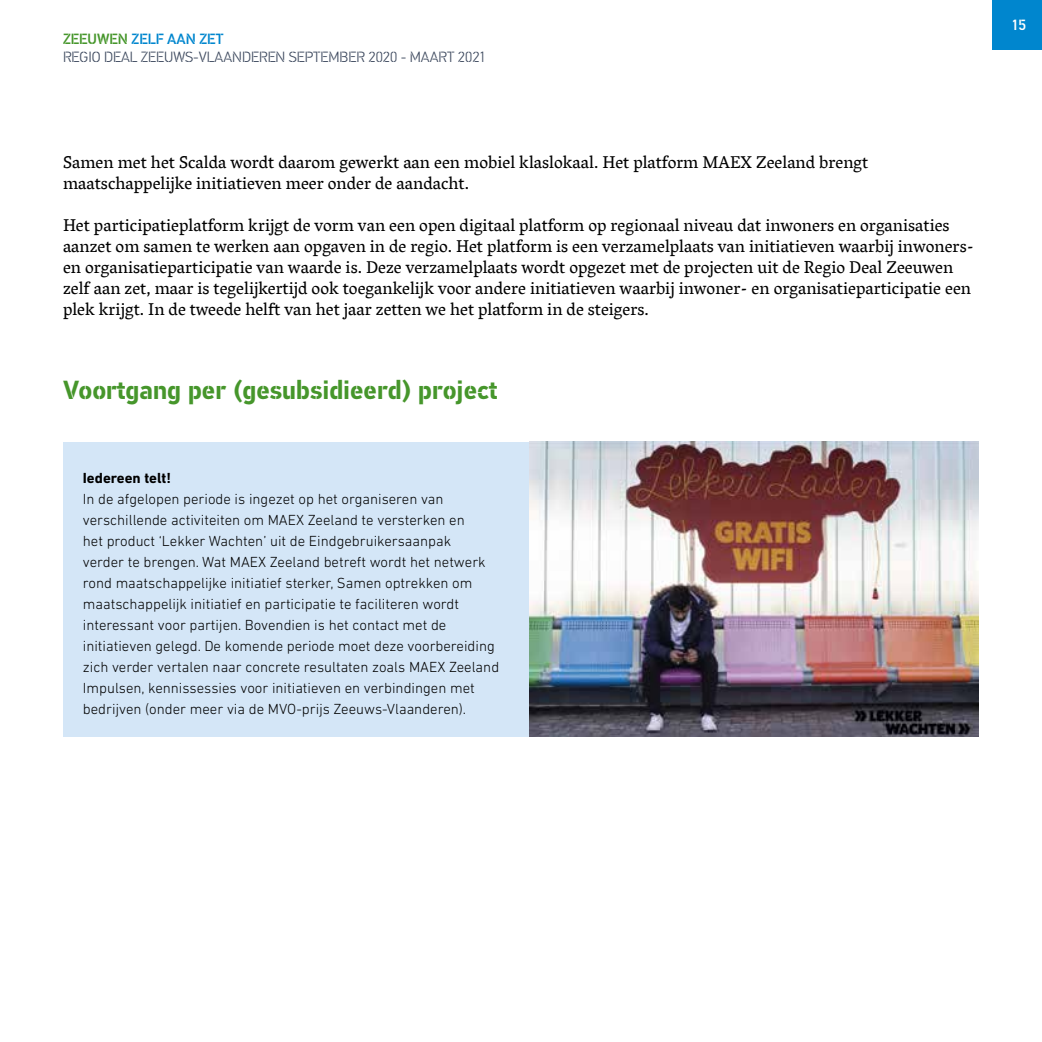
<style>
.page{position:relative;width:1042px;height:1042px;background:#fff}
.page>*{position:absolute;margin:0;border:0;box-sizing:border-box;transform-origin:0 0}
.t1{font:700 26.25px "PF Din Stencil";color:#46962b}
.t2{font:17.5px/21px "Vesper Pro";color:#000}
.t3{font:300 14.88px/21px "DIN Next LT Pro";color:#000}
.t4{font:300 14.88px/17.8px "PF Din Stencil";color:#3d495e}
.t5{font:700 14.88px "DIN Next LT Pro";color:#000}
.t6{font:500 14.88px "PF Din Stencil";color:#fff}
.s1{font-weight:500;color:#46962b}
.s2{font-weight:500;color:#0086ce}
</style>
<div class="page">
<div style="left:63px;top:442px;width:450px;height:294px;background:#d4e6f7"></div>
<div style="left:513px;top:442px;width:466px;height:294px;background:#d4e6f7"></div>
<img style="left:530px;top:442px;width:449px;height:294px">
<div style="left:992px;top:0;width:50px;height:50px;background:#0086ce"></div>
<p class="t4" style="left:63px;top:31px;width:424px"><span class="s1">ZEEUWEN</span> <span class="s2">ZELF AAN ZET<br></span>REGIO DEAL ZEEUWS-VLAANDEREN SEPTEMBER 2020 - MAART 2021</p>
<p class="t2" style="left:63px;top:151px;width:806px">Samen met het Scalda wordt daarom gewerkt aan een mobiel klaslokaal. Het platform MAEX Zeeland brengt maatschappelijke initiatieven meer onder de aandacht.</p>
<p class="t2" style="left:63px;top:214px;width:912px">Het participatieplatform krijgt de vorm van een open digitaal platform op regionaal niveau dat inwoners en organisaties aanzet om samen te werken aan opgaven in de regio. Het platform is een verzamelplaats van initiatieven waarbij inwoners&shy;en organisatieparticipatie van waarde is. Deze verzamelplaats wordt opgezet met de projecten uit de Regio Deal Zeeuwen zelf aan zet, maar is tegelijkertijd ook toegankelijk voor andere initiatieven waarbij inwoner- en organisatieparticipatie een plek krijgt. In de tweede helft van het jaar zetten we het platform in de steigers.</p>
<h1 class="t1" style="left:63px;top:374px;width:436px">Voortgang per (gesubsidieerd) project</h1>
<p class="t5" style="left:83px;top:469px;width:90px">Iedereen telt!</p>
<p class="t3" style="left:83px;top:488px;width:418px">In de afgelopen periode is ingezet op het organiseren van verschillende activiteiten om MAEX Zeeland te versterken en<br>het product ‘Lekker Wachten’ uit de Eindgebruikersaanpak<br>verder te brengen. Wat MAEX Zeeland betreft wordt het netwerk rond maatschappelijke initiatief sterker, Samen optrekken om maatschappelijk initiatief en participatie te faciliteren wordt interessant voor partijen. Bovendien is het contact met de initiatieven gelegd. De komende periode moet deze voorbereiding zich verder vertalen naar concrete resultaten zoals MAEX Zeeland Impulsen, kennissessies voor initiatieven en verbindingen met bedrijven (onder meer via de MVO-prijs Zeeuws-Vlaanderen).</p>
<p class="t6" style="left:1012px;top:16px;width:15px">15</p>
</div>
